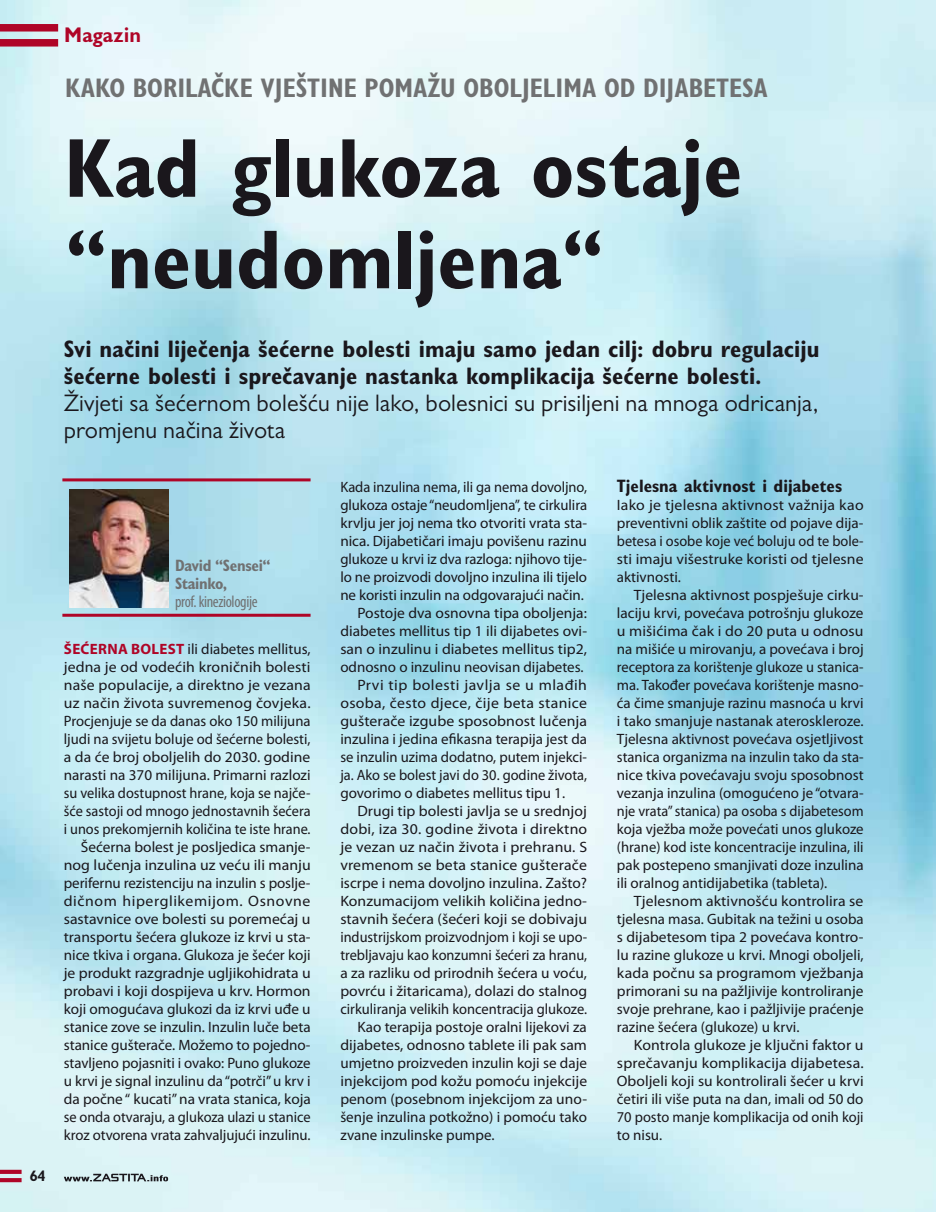
<style>
.page{position:relative;width:936px;height:1212px;background:#fff}
.page>*{position:absolute;margin:0;border:0;box-sizing:border-box;transform-origin:0 0}
.t1{font:700 condensed 84px/91.5px "Gill Sans MT Pro";color:#1a171c}
.t2{font:700 condensed 27px "Gill Sans Display MT Pro";color:#707172}
.t3{font:700 condensed 24px/27px "Gill Sans MT Pro";color:#1a171c}
.t4{font:24px/27px "Gill Sans MT Pro";color:#1a171c}
.t5{font:700 21px "Gill Sans Display MT Pro";color:#af0527}
.t6{font:700 condensed 18px "Gill Sans MT Pro";color:#1a171c}
.t7{font:700 condensed 16.5px/18px "Gill Sans MT Pro";letter-spacing:-.02em;color:#707172}
.t8{font:condensed 16.5px "Myriad Pro";letter-spacing:-.02em;color:#707172}
.t9{font:15px/18px "Myriad Pro";color:#1a171c;text-align:right}
.t10{font:15px/18px "Myriad Pro";color:#1a171c;text-align:justify;scale:1.05 1}
.t11{font:15px "Myriad Pro";color:#1a171c;scale:1.04 1}
.t12{font:15px "Myriad Pro";color:#1a171c;scale:.96 1}
.t13{font:15px "Myriad Pro";color:#1a171c;scale:.95 1}
.t14{font:15px "Myriad Pro";letter-spacing:.02em;color:#1a171c;scale:1.05 1}
.t15{font:15px "Myriad Pro";letter-spacing:.03em;color:#1a171c;scale:1.05 1}
.t16{font:700 15px "Gill Sans Display MT Pro";color:#1a171c}
.s1{font-weight:700;color:#af0527}
</style>
<div class="page">
<img style="left:0;top:0;width:935px;height:1212px">
<div style="left:0;top:24px;width:58px;height:8px;background:#af0527"></div>
<div style="left:0;top:39px;width:58px;height:8px;background:#af0527"></div>
<svg style="left:0;top:1170px;width:22px;height:4px"></svg>
<svg style="left:0;top:1178px;width:22px;height:4px"></svg>
<svg style="left:64px;top:1174px;width:104px;height:7px"></svg>
<hr style="left:62px;top:478px;width:248px;height:3px;background:#af0527">
<hr style="left:62px;top:614px;width:248px;height:3px;background:#af0527">
<img style="left:69px;top:490px;width:99px;height:117px">
<p class="t16" style="left:30px;top:1167px;width:17px">64</p>
<h3 class="t5" style="left:64px;top:22px;width:79px">Magazin</h3>
<h2 class="t2" style="left:65px;top:72px;width:704px">KAKO BORILAČKE VJEŠTINE POMAŽU OBOLJELIMA OD DIJABETESA</h2>
<h1 class="t1" style="left:65px;top:122px;width:678px">Kad glukoza ostaje “neudomljena“</h1>
<h3 class="t3" style="left:64px;top:335px;width:757px">Svi načini liječenja šećerne bolesti imaju samo jedan cilj: dobru regulaciju šećerne bolesti i sprečavanje nastanka komplikacija šećerne bolesti.</h3>
<h3 class="t4" style="left:64px;top:389px;width:756px">Živjeti sa šećernom bolešću nije lako, bolesnici su prisiljeni na mnoga odricanja, promjenu načina života</h3>
<p class="t7" style="left:175px;top:556px;width:97px">David “Sensei“<br>Stainko,</p>
<p class="t8" style="left:175px;top:591px;width:84px">prof. kineziologije</p>
<p class="t9" style="left:64px;top:639px;width:248px"><span class="s1">ŠEĆERNA BOLEST</span> ili diabetes mellitus, jedna je od vodećih kroničnih bolesti naše populacije, a direktno je vezana uz način života suvremenog čovjeka.<br>Procjenjuje se da danas oko 150 milijuna ljudi na svijetu boluje od šećerne bolesti, a da će broj oboljelih do 2030. godine narasti na 370 milijuna. Primarni razlozi su velika dostupnost hrane, koja se najče&shy;šće sastoji od mnogo jednostavnih šećera i unos prekomjernih količina te iste hrane.<br>Šećerna bolest je posljedica smanje&shy;nog lučenja inzulina uz veću ili manju perifernu rezistenciju na inzulin s poslje&shy;dičnom hiperglikemijom. Osnovne sastavnice ove bolesti su poremećaj u transportu šećera glukoze iz krvi u sta&shy;nice tkiva i organa. Glukoza je šećer koji je produkt razgradnje ugljikohidrata u probavi i koji dospijeva u krv. Hormon koji omogućava glukozi da iz krvi uđe u stanice zove se inzulin. Inzulin luče beta stanice gušterače. Možemo to pojedno&shy;stavljeno pojasniti i ovako: Puno glukoze u krvi je signal inzulinu da “potrči” u krv i da počne “ kucati” na vrata stanica, koja se onda otvaraju, a glukoza ulazi u stanice kroz otvorena vrata zahvaljujući inzulinu.</p>
<p class="t9" style="left:340px;top:477px;width:248px">Kada inzulina nema, ili ga nema dovoljno,</p>
<p class="t9" style="left:340px;top:495px;width:248px">glukoza ostaje “neudomljena”, te cirkulira</p>
<p class="t9" style="left:340px;top:513px;width:248px">krvlju jer joj nema tko otvoriti vrata sta-</p>
<p class="t9" style="left:340px;top:531px;width:248px">nica. Dijabetičari imaju povišenu razinu</p>
<p class="t9" style="left:340px;top:549px;width:248px">glukoze u krvi iz dva razloga: njihovo tije-</p>
<p class="t9" style="left:340px;top:567px;width:248px">lo ne proizvodi dovoljno inzulina ili tijelo</p>
<p class="t9" style="left:340px;top:585px;width:245px">ne koristi inzulin na odgovarajući način.</p>
<p class="t9" style="left:357px;top:603px;width:231px">Postoje dva osnovna tipa oboljenja:</p>
<p class="t9" style="left:340px;top:621px;width:248px">diabetes mellitus tip 1 ili dijabetes ovi-</p>
<p class="t11" style="left:340px;top:639px;width:239px">san o inzulinu i diabetes mellitus tip2,</p>
<p class="t9" style="left:340px;top:657px;width:245px">odnosno o inzulinu neovisan dijabetes.</p>
<p class="t15" style="left:357px;top:675px;width:220px">Prvi tip bolesti javlja se u mlađih</p>
<p class="t14" style="left:340px;top:693px;width:236px">osoba, često djece, čije beta stanice</p>
<p class="t10" style="left:340px;top:711px;width:236px">gušterače izgube sposobnost lučenja</p>
<p class="t9" style="left:340px;top:729px;width:248px">inzulina i jedina efikasna terapija jest da</p>
<p class="t9" style="left:340px;top:747px;width:248px">se inzulin uzima dodatno, putem injekci-</p>
<p class="t12" style="left:340px;top:765px;width:258px">ja. Ako se bolest javi do 30. godine života,</p>
<p class="t9" style="left:340px;top:783px;width:226px">govorimo o diabetes mellitus tipu 1.</p>
<p class="t11" style="left:357px;top:801px;width:222px">Drugi tip bolesti javlja se u srednjoj</p>
<p class="t10" style="left:340px;top:819px;width:237px">dobi, iza 30. godine života i direktno</p>
<p class="t10" style="left:340px;top:837px;width:236px">je vezan uz način života i prehranu. S</p>
<p class="t10" style="left:340px;top:855px;width:236px">vremenom se beta stanice gušterače</p>
<p class="t9" style="left:340px;top:873px;width:248px">iscrpe i nema dovoljno inzulina. Zašto?</p>
<p class="t10" style="left:340px;top:891px;width:236px">Konzumacijom velikih količina jedno-</p>
<p class="t10" style="left:340px;top:909px;width:236px">stavnih šećera (šećeri koji se dobivaju</p>
<p class="t13" style="left:340px;top:927px;width:261px">industrijskom proizvodnjom i koji se upo-</p>
<p class="t12" style="left:340px;top:945px;width:258px">trebljavaju kao konzumni šećeri za hranu,</p>
<p class="t9" style="left:340px;top:963px;width:248px">a za razliku od prirodnih šećera u voću,</p>
<p class="t11" style="left:340px;top:981px;width:239px">povrću i žitaricama), dolazi do stalnog</p>
<p class="t9" style="left:340px;top:999px;width:248px">cirkuliranja velikih koncentracija glukoze.</p>
<p class="t9" style="left:357px;top:1017px;width:231px">Kao terapija postoje oralni lijekovi za</p>
<p class="t11" style="left:340px;top:1035px;width:239px">dijabetes, odnosno tablete ili pak sam</p>
<p class="t9" style="left:340px;top:1053px;width:248px">umjetno proizveden inzulin koji se daje</p>
<p class="t11" style="left:340px;top:1071px;width:239px">injekcijom pod kožu pomoću injekcije</p>
<p class="t9" style="left:340px;top:1089px;width:248px">penom (posebnom injekcijom za uno-</p>
<p class="t9" style="left:340px;top:1107px;width:248px">šenje inzulina potkožno) i pomoću tako</p>
<p class="t9" style="left:340px;top:1125px;width:156px">zvane inzulinske pumpe.</p>
<p class="t6" style="left:617px;top:475px;width:227px">Tjelesna aktivnost i dijabetes</p>
<p class="t10" style="left:617px;top:495px;width:236px">Iako je tjelesna aktivnost važnija kao preventivni oblik zaštite od pojave dija&shy;betesa i osobe koje već boluju od te bole&shy;sti imaju višestruke koristi od tjelesne aktivnosti.</p>
<p class="t9" style="left:617px;top:585px;width:248px;text-align:justify;text-indent:17px">Tjelesna aktivnost pospješuje cirku&shy;laciju krvi, povećava potrošnju glukoze u mišićima čak i do 20 puta u odnosu na mišiće u mirovanju, a povećava i broj receptora za korištenje glukoze u stanica&shy;ma. Također povećava korištenje masno&shy;ća čime smanjuje razinu masnoća u krvi i tako smanjuje nastanak ateroskleroze.<br>Tjelesna aktivnost povećava osjetljivost stanica organizma na inzulin tako da sta&shy;nice tkiva povećavaju svoju sposobnost vezanja inzulina (omogućeno je “otvara&shy;nje vrata” stanica) pa osoba s dijabetesom koja vježba može povećati unos glukoze (hrane) kod iste koncentracije inzulina, ili pak postepeno smanjivati doze inzulina ili oralnog antidijabetika (tableta).</p>
<p class="t10" style="left:617px;top:891px;width:237px;text-indent:17px">Tjelesnom aktivnošću kontrolira se tjelesna masa. Gubitak na težini u osoba s dijabetesom tipa 2 povećava kontro&shy;lu razine glukoze u krvi. Mnogi oboljeli, kada počnu sa programom vježbanja primorani su na pažljivije kontroliranje svoje prehrane, kao i pažljivije praćenje razine šećera (glukoze) u krvi.</p>
<p class="t10" style="left:617px;top:1035px;width:236px;text-indent:17px">Kontrola glukoze je ključni faktor u sprečavanju komplikacija dijabetesa.<br>Oboljeli koji su kontrolirali šećer u krvi četiri ili više puta na dan, imali od 50 do 70 posto manje komplikacija od onih koji to nisu.</p>
</div>
